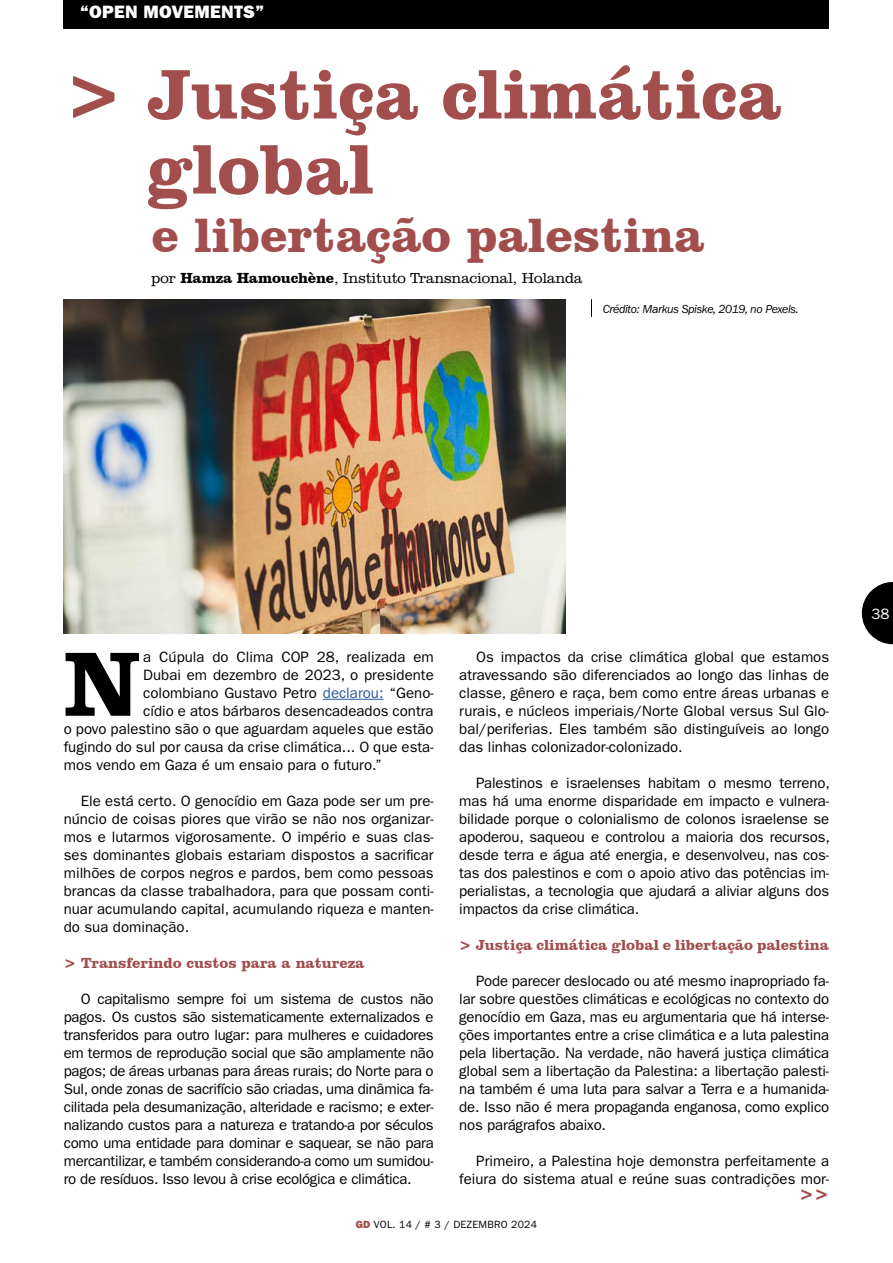
<style>
.page{position:relative;width:893px;height:1263px;background:#fff}
.page>*{position:absolute;margin:0;border:0;box-sizing:border-box;transform-origin:0 0}
.t1{font:700 93.75px "Clarendon BT";color:#000}
.t2{font:700 72px/75px "Clarendon BT";color:#a14e4d}
.t3{font:700 49.5px "Clarendon BT";color:#a14e4d}
.t4{font:18px "ITC Franklin Gothic Std Hvy";letter-spacing:.01em;color:#fff}
.t5{font:700 18px "Clarendon BT";color:#a14e4d}
.t6{font:15px/18px "ITC Franklin Gothic Std";color:#000;text-align:justify}
.t7{font:700 15px "Clarendon BT";color:#a14e4d}
.t8{font:300 15px "Clarendon";letter-spacing:-.01em;color:#000}
.t9{font:15px "ITC Franklin Gothic Std";color:#fff}
.t10{font:italic 12px "Franklin Gothic";letter-spacing:-.03em;color:#000}
.t11{font:10.5px "ITC Franklin Gothic Std";letter-spacing:.02em;color:#000}
.s1{font-family:"Clarendon BT";font-weight:700}
.s2{color:#275b9b}
.s3{font-family:"ITC Franklin Gothic Std Hvy";color:#a14e4d}
</style>
<div class="page">
<svg style="left:862px;top:582px;width:31px;height:62px"></svg>
<div style="left:64px;top:0;width:765px;height:28px;background:#000"></div>
<img style="left:64px;top:299px;width:502px;height:335px">
<svg style="left:591px;top:299px;width:1px;height:18px"></svg>
<hr style="left:323px;top:699px;width:60px;height:1px;background:#275b9b">
<p class="t4" style="left:80px;top:1px;width:186px">“OPEN MOVEMENTS”</p>
<h2 class="t2" style="left:146px;top:55px;width:637px;text-indent:-82px">&gt; Justiça climática global</h2>
<h3 class="t3" style="left:151px;top:204px;width:555px">e libertação palestina</h3>
<p class="t8" style="left:151px;top:269px;width:433px">por <span class="s1">Hamza Hamouchène</span>, Instituto Transnacional, Holanda</p>
<p class="t10" style="left:603px;top:302px;width:197px">Crédito: Markus Spiske, 2019, no Pexels.</p>
<h1 class="t1" style="left:64px;top:625px;width:78px">N</h1>
<p class="t6" style="left:143px;top:648px;width:292px">a Cúpula do Clima COP 28, realizada em</p>
<p class="t6" style="left:143px;top:666px;width:292px">Dubai em dezembro de 2023, o presidente</p>
<p class="t6" style="left:143px;top:684px;width:292px">colombiano Gustavo Petro <span class="s2">declarou:</span> “Geno-</p>
<p class="t6" style="left:143px;top:702px;width:292px">cídio e atos bárbaros desencadeados contra</p>
<p class="t6" style="left:64px;top:720px;width:371px">o povo palestino são o que aguardam aqueles que estão</p>
<p class="t6" style="left:64px;top:738px;width:371px">fugindo do sul por causa da crise climática... O que esta-</p>
<p class="t6" style="left:64px;top:756px;width:320px">mos vendo em Gaza é um ensaio para o futuro.”</p>
<p class="t6" style="left:64px;top:792px;width:371px;text-indent:17px">Ele está certo. O genocídio em Gaza pode ser um pre&shy;núncio de coisas piores que virão se não nos organizar&shy;mos e lutarmos vigorosamente. O império e suas clas&shy;ses dominantes globais estariam dispostos a sacrificar milhões de corpos negros e pardos, bem como pessoas brancas da classe trabalhadora, para que possam conti&shy;nuar acumulando capital, acumulando riqueza e manten&shy;do sua dominação.</p>
<p class="t7" style="left:64px;top:953px;width:302px">&gt; Transferindo custos para a natureza</p>
<p class="t6" style="left:64px;top:990px;width:371px;text-indent:17px">O capitalismo sempre foi um sistema de custos não pagos. Os custos são sistematicamente externalizados e transferidos para outro lugar: para mulheres e cuidadores em termos de reprodução social que são amplamente não pagos; de áreas urbanas para áreas rurais; do Norte para o Sul, onde zonas de sacrifício são criadas, uma dinâmica fa&shy;cilitada pela desumanização, alteridade e racismo; e exter&shy;nalizando custos para a natureza e tratando-a por séculos como uma entidade para dominar e saquear, se não para mercantilizar, e também considerando-a como um sumidou&shy;ro de resíduos. Isso levou à crise ecológica e climática.</p>
<p class="t6" style="left:459px;top:648px;width:371px;text-indent:17px">Os impactos da crise climática global que estamos atravessando são diferenciados ao longo das linhas de classe, gênero e raça, bem como entre áreas urbanas e rurais, e núcleos imperiais/Norte Global versus Sul Glo&shy;bal/periferias. Eles também são distinguíveis ao longo das linhas colonizador-colonizado.</p>
<p class="t6" style="left:459px;top:774px;width:372px;text-indent:17px">Palestinos e israelenses habitam o mesmo terreno, mas há uma enorme disparidade em impacto e vulnera&shy;bilidade porque o colonialismo de colonos israelense se apoderou, saqueou e controlou a maioria dos recursos, desde terra e água até energia, e desenvolveu, nas cos&shy;tas dos palestinos e com o apoio ativo das potências im&shy;perialistas, a tecnologia que ajudará a aliviar alguns dos impactos da crise climática.</p>
<p class="t7" style="left:459px;top:935px;width:371px">&gt; Justiça climática global e libertação palestina</p>
<p class="t6" style="left:459px;top:972px;width:371px;text-indent:17px">Pode parecer deslocado ou até mesmo inapropriado fa&shy;lar sobre questões climáticas e ecológicas no contexto do genocídio em Gaza, mas eu argumentaria que há interse&shy;ções importantes entre a crise climática e a luta palestina pela libertação. Na verdade, não haverá justiça climática global sem a libertação da Palestina: a libertação palesti&shy;na também é uma luta para salvar a Terra e a humanida&shy;de. Isso não é mera propaganda enganosa, como explico nos parágrafos abaixo.</p>
<p class="t6" style="left:459px;top:1152px;width:371px;text-align:right">Primeiro, a Palestina hoje demonstra perfeitamente a feiura do sistema atual e reúne suas contradições mor-</p>
<p class="t5" style="left:799px;top:1183px;width:31px">&gt;&gt;</p>
<p class="t11" style="left:356px;top:1219px;width:183px"><span class="s3">GD</span> VOL. 14 / # 3 / DEZEMBRO 2024</p>
<p class="t9" style="left:872px;top:605px;width:19px">38</p>
</div>
